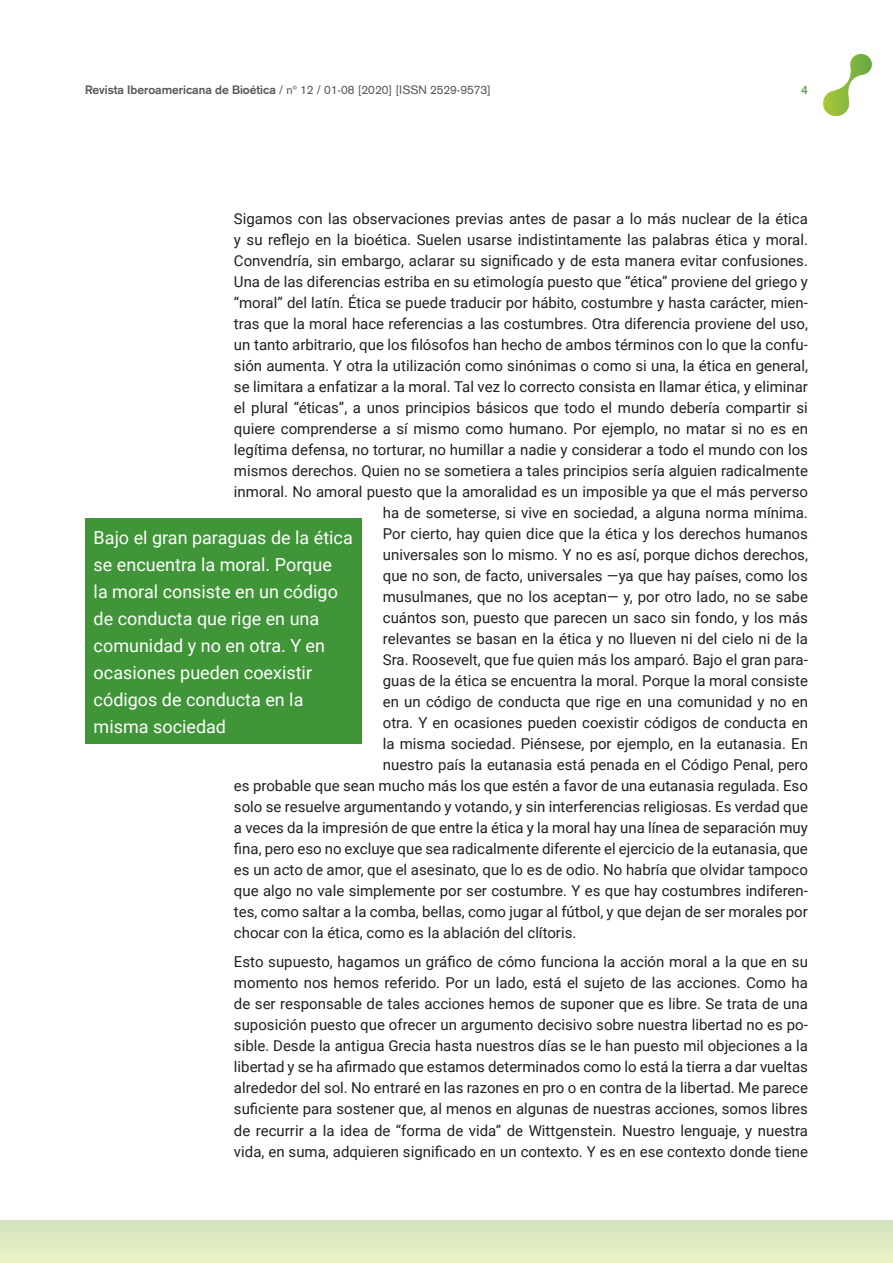
<style>
.page{position:relative;width:893px;height:1263px;background:#fff}
.page>*{position:absolute;margin:0;border:0;box-sizing:border-box;transform-origin:0 0}
.Texto_entresacado{font:18px/27px "Roboto";color:#fff}
.t1{font:15px/21px "Roboto";color:#231f20;text-align:justify}
.t2{font:12px "Akzidenz Grotesk";color:#57585a}
.t3{font:700 12px "Akzidenz Grotesk";color:#66a554}
.s1{font-weight:700}
</style>
<div class="page">
<div style="left:0;top:1220px;width:893px;height:43px;background:#deeac2"></div>
<svg style="left:823px;top:54px;width:49px;height:62px"></svg>
<div style="left:85px;top:519px;width:277px;height:225px;background:#3f9537"></div>
<p class="t2" style="left:85px;top:83px;width:407px"><span class="s1">Revista Iberoamericana de Bioética</span> / nº 12 / 01-08 [2020] [ISSN 2529-9573]</p>
<p class="t3" style="left:801px;top:83px;width:8px">4</p>
<p class="t1" style="left:234px;top:207px;width:575px">Sigamos con las observaciones previas antes de pasar a lo más nuclear de la ética</p>
<p class="t1" style="left:234px;top:228px;width:575px">y su reflejo en la bioética. Suelen usarse indistintamente las palabras ética y moral.</p>
<p class="t1" style="left:234px;top:249px;width:575px">Convendría, sin embargo, aclarar su significado y de esta manera evitar confusiones.</p>
<p class="t1" style="left:234px;top:270px;width:575px">Una de las diferencias estriba en su etimología puesto que “ética” proviene del griego y</p>
<p class="t1" style="left:234px;top:291px;width:575px">“moral” del latín. Ética se puede traducir por hábito, costumbre y hasta carácter, mien-</p>
<p class="t1" style="left:234px;top:312px;width:575px">tras que la moral hace referencias a las costumbres. Otra diferencia proviene del uso,</p>
<p class="t1" style="left:234px;top:333px;width:575px">un tanto arbitrario, que los filósofos han hecho de ambos términos con lo que la confu-</p>
<p class="t1" style="left:234px;top:354px;width:575px">sión aumenta. Y otra la utilización como sinónimas o como si una, la ética en general,</p>
<p class="t1" style="left:234px;top:375px;width:575px">se limitara a enfatizar a la moral. Tal vez lo correcto consista en llamar ética, y eliminar</p>
<p class="t1" style="left:234px;top:396px;width:575px">el plural “éticas”, a unos principios básicos que todo el mundo debería compartir si</p>
<p class="t1" style="left:234px;top:417px;width:575px">quiere comprenderse a sí mismo como humano. Por ejemplo, no matar si no es en</p>
<p class="t1" style="left:234px;top:438px;width:575px">legítima defensa, no torturar, no humillar a nadie y considerar a todo el mundo con los</p>
<p class="t1" style="left:234px;top:459px;width:575px">mismos derechos. Quien no se sometiera a tales principios sería alguien radicalmente</p>
<p class="t1" style="left:234px;top:480px;width:575px">inmoral. No amoral puesto que la amoralidad es un imposible ya que el más perverso</p>
<p class="t1" style="left:383px;top:501px;width:427px">ha de someterse, si vive en sociedad, a alguna norma mínima.</p>
<p class="t1" style="left:383px;top:522px;width:427px">Por cierto, hay quien dice que la ética y los derechos humanos</p>
<p class="t1" style="left:383px;top:543px;width:427px">universales son lo mismo. Y no es así, porque dichos derechos,</p>
<p class="t1" style="left:383px;top:564px;width:427px">que no son, de facto, universales —ya que hay países, como los</p>
<p class="t1" style="left:383px;top:585px;width:427px">musulmanes, que no los aceptan— y, por otro lado, no se sabe</p>
<p class="t1" style="left:383px;top:606px;width:427px">cuántos son, puesto que parecen un saco sin fondo, y los más</p>
<p class="t1" style="left:383px;top:627px;width:427px">relevantes se basan en la ética y no llueven ni del cielo ni de la</p>
<p class="t1" style="left:383px;top:648px;width:427px">Sra. Roosevelt, que fue quien más los amparó. Bajo el gran para-</p>
<p class="t1" style="left:383px;top:669px;width:427px">guas de la ética se encuentra la moral. Porque la moral consiste</p>
<p class="t1" style="left:383px;top:690px;width:427px">en un código de conducta que rige en una comunidad y no en</p>
<p class="t1" style="left:383px;top:711px;width:427px">otra. Y en ocasiones pueden coexistir códigos de conducta en</p>
<p class="t1" style="left:383px;top:732px;width:427px">la misma sociedad. Piénsese, por ejemplo, en la eutanasia. En</p>
<p class="t1" style="left:383px;top:753px;width:427px">nuestro país la eutanasia está penada en el Código Penal, pero</p>
<p class="t1" style="left:234px;top:774px;width:575px">es probable que sean mucho más los que estén a favor de una eutanasia regulada. Eso</p>
<p class="t1" style="left:234px;top:795px;width:575px">solo se resuelve argumentando y votando, y sin interferencias religiosas. Es verdad que</p>
<p class="t1" style="left:234px;top:816px;width:575px">a veces da la impresión de que entre la ética y la moral hay una línea de separación muy</p>
<p class="t1" style="left:234px;top:837px;width:575px">fina, pero eso no excluye que sea radicalmente diferente el ejercicio de la eutanasia, que</p>
<p class="t1" style="left:234px;top:858px;width:575px">es un acto de amor, que el asesinato, que lo es de odio. No habría que olvidar tampoco</p>
<p class="t1" style="left:234px;top:879px;width:575px">que algo no vale simplemente por ser costumbre. Y es que hay costumbres indiferen-</p>
<p class="t1" style="left:234px;top:900px;width:575px">tes, como saltar a la comba, bellas, como jugar al fútbol, y que dejan de ser morales por</p>
<p class="t1" style="left:234px;top:921px;width:344px">chocar con la ética, como es la ablación del clítoris.</p>
<p class="t1" style="left:234px;top:951px;width:575px">Esto supuesto, hagamos un gráfico de cómo funciona la acción moral a la que en su momento nos hemos referido. Por un lado, está el sujeto de las acciones. Como ha de ser responsable de tales acciones hemos de suponer que es libre. Se trata de una suposición puesto que ofrecer un argumento decisivo sobre nuestra libertad no es po&shy;sible. Desde la antigua Grecia hasta nuestros días se le han puesto mil objeciones a la libertad y se ha afirmado que estamos determinados como lo está la tierra a dar vueltas alrededor del sol. No entraré en las razones en pro o en contra de la libertad. Me parece suficiente para sostener que, al menos en algunas de nuestras acciones, somos libres de recurrir a la idea de “forma de vida” de Wittgenstein. Nuestro lenguaje, y nuestra vida, en suma, adquieren significado en un contexto. Y es en ese contexto donde tiene</p>
<p class="Texto_entresacado" style="left:94px;top:523px;width:261px">Bajo el gran paraguas de la ética se encuentra la moral. Porque<br>la moral consiste en un código de conducta que rige en una comunidad y no en otra. Y en ocasiones pueden coexistir códigos de conducta en la misma sociedad</p>
</div>
